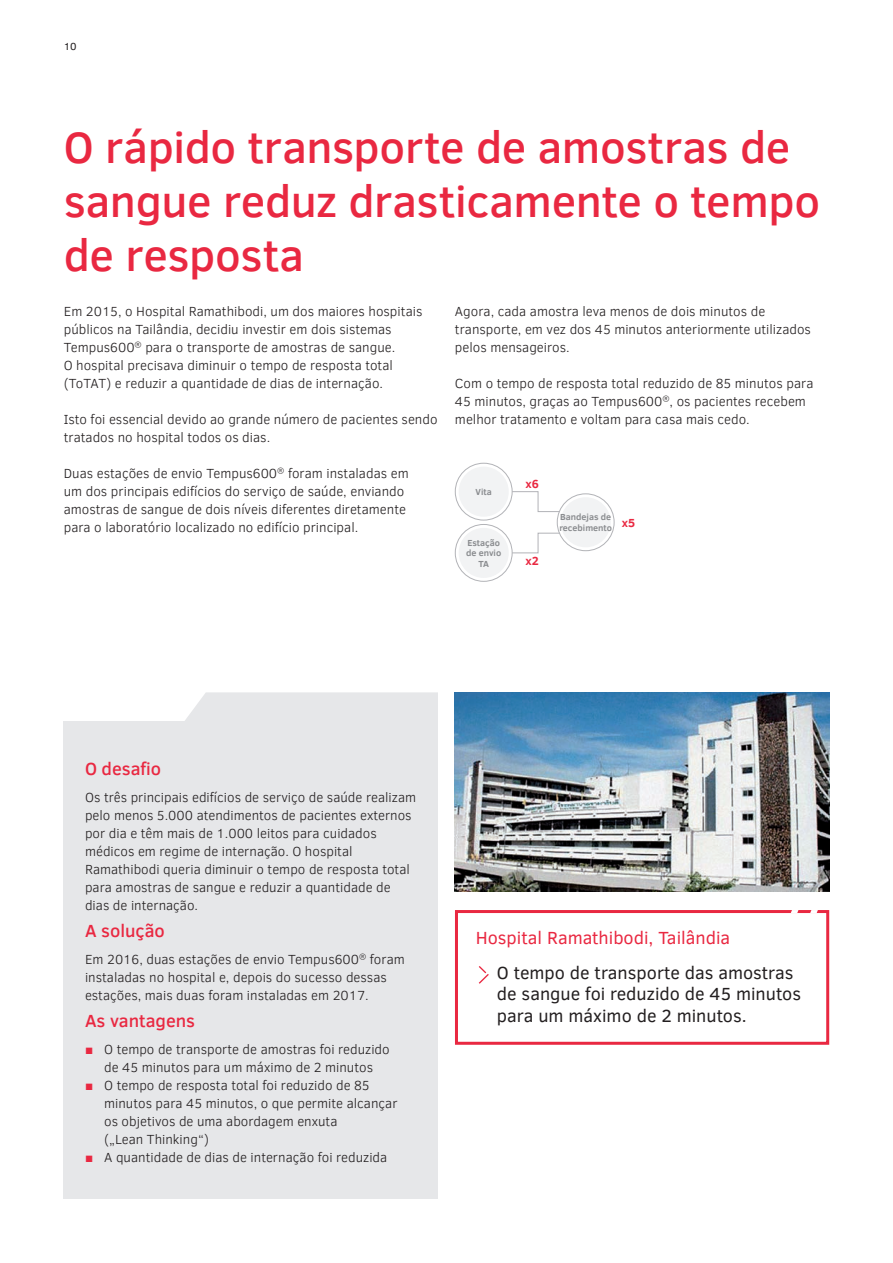
<style>
.page{position:relative;width:893px;height:1263px;background:#fff}
.page>*{position:absolute;margin:0;border:0;box-sizing:border-box;transform-origin:0 0}
.t1{font:500 45px/54px "Clear Sans";letter-spacing:-.01em;color:#e92841}
.t2{font:18px/21.6px "Clear Sans";color:#231f20}
.t3{font:18px "Clear Sans";color:#e92841}
.t4{font:500 18px "Clear Sans";color:#e92841}
.t5{font:300 13.5px/18px "Clear Sans";color:#231f20}
.t6{font:700 12px "Clear Sans";color:#e92841}
.t7{font:10.5px "Clear Sans";color:#231f20}
.t8{font:700 9px/10.5px "Clear Sans";color:#8a8c8f;text-align:center}
.s1{font-weight:400;color:#e92841}
</style>
<div class="page">
<svg style="left:504px;top:532px;width:66px;height:22px"></svg>
<svg style="left:504px;top:491px;width:66px;height:21px"></svg>
<svg style="left:455px;top:524px;width:57px;height:57px"></svg>
<div style="left:455px;top:524px;width:58px;height:58px;border:1px solid #b2b3b7;border-radius:50%"></div>
<svg style="left:455px;top:463px;width:57px;height:57px"></svg>
<div style="left:455px;top:463px;width:58px;height:58px;border:1px solid #b2b3b7;border-radius:50%"></div>
<svg style="left:557px;top:494px;width:57px;height:57px"></svg>
<div style="left:557px;top:493px;width:58px;height:58px;border:1px solid #b2b3b7;border-radius:50%"></div>
<div style="left:459px;top:467px;width:50px;height:50px;background:#f2f3f4;border-radius:50%"></div>
<div style="left:459px;top:528px;width:50px;height:50px;background:#f2f3f4;border-radius:50%"></div>
<div style="left:561px;top:497px;width:50px;height:50px;background:#f2f3f4;border-radius:50%"></div>
<div style="left:455px;top:910px;width:374px;height:135px;border:3px solid #e92841"></div>
<svg style="left:479px;top:966px;width:10px;height:18px"></svg>
<svg style="left:791px;top:910px;width:7px;height:3px"></svg>
<svg style="left:810px;top:910px;width:8px;height:3px"></svg>
<img style="left:455px;top:692px;width:374px;height:199px">
<svg style="left:185px;top:692px;width:253px;height:29px;background:#e7e8ea"></svg>
<div style="left:64px;top:721px;width:374px;height:478px;background:#e6e7e9"></div>
<p class="t7" style="left:64px;top:39px;width:14px">10</p>
<h1 class="t1" style="left:64px;top:119px;width:758px">O rápido transporte de amostras de sangue reduz drasticamente o tempo de resposta</h1>
<p class="t5" style="left:64px;top:302px;width:360px">Em 2015, o Hospital Ramathibodi, um dos maiores hospitais públicos na Tailândia, decidiu investir em dois sistemas Tempus600<sup>®</sup> para o transporte de amostras de sangue.<br>O hospital precisava diminuir o tempo de resposta total (ToTAT) e reduzir a quantidade de dias de internação.</p>
<p class="t5" style="left:64px;top:410px;width:375px">Isto foi essencial devido ao grande número de pacientes sendo tratados no hospital todos os dias.</p>
<p class="t5" style="left:64px;top:464px;width:346px">Duas estações de envio Tempus600<sup>®</sup> foram instaladas em um dos principais edifícios do serviço de saúde, enviando amostras de sangue de dois níveis diferentes diretamente para o laboratório localizado no edifício principal.</p>
<p class="t5" style="left:455px;top:302px;width:357px">Agora, cada amostra leva menos de dois minutos de transporte, em vez dos 45 minutos anteriormente utilizados pelos mensageiros.</p>
<p class="t5" style="left:455px;top:374px;width:360px">Com o tempo de resposta total reduzido de 85 minutos para<br>45 minutos, graças ao Tempus600<sup>®</sup>, os pacientes recebem melhor tratamento e voltam para casa mais cedo.</p>
<p class="t6" style="left:525px;top:475px;width:15px">x6</p>
<p class="t8" style="left:476px;top:486px;width:18px">Vita</p>
<p class="t8" style="left:559px;top:512px;width:54px;text-align:left">Bandejas de recebimento</p>
<p class="t6" style="left:622px;top:514px;width:15px">x5</p>
<p class="t8" style="left:466px;top:537px;width:37px">Estação de envio<br>TA</p>
<p class="t6" style="left:525px;top:552px;width:15px">x2</p>
<h2 class="t4" style="left:85px;top:756px;width:78px">O desafio</h2>
<p class="t5" style="left:85px;top:788px;width:333px">Os três principais edifícios de serviço de saúde realizam pelo menos 5.000 atendimentos de pacientes externos por dia e têm mais de 1.000 leitos para cuidados médicos em regime de internação. O hospital Ramathibodi queria diminuir o tempo de resposta total para amostras de sangue e reduzir a quantidade de dias de internação.</p>
<h2 class="t4" style="left:85px;top:918px;width:81px">A solução</h2>
<p class="t5" style="left:85px;top:950px;width:321px">Em 2016, duas estações de envio Tempus600<sup>®</sup> foram instaladas no hospital e, depois do sucesso dessas estações, mais duas foram instaladas em 2017.</p>
<h2 class="t4" style="left:85px;top:1008px;width:112px">As vantagens</h2>
<p class="t5" style="left:85px;top:1040px;width:306px;text-align:center"><span class="s1">■</span> O tempo de transporte de amostras foi reduzido de 45 minutos para um máximo de 2 minutos</p>
<p class="t5" style="left:104px;top:1076px;width:295px;text-indent:-19px"><span class="s1">■</span> O tempo de resposta total foi reduzido de 85 minutos para 45 minutos, o que permite alcançar os objetivos de uma abordagem enxuta<br>(„Lean Thinking“)</p>
<p class="t5" style="left:85px;top:1148px;width:304px"><span class="s1">■</span> A quantidade de dias de internação foi reduzida</p>
<h2 class="t3" style="left:476px;top:926px;width:256px">Hospital Ramathibodi, Tailândia</h2>
<h2 class="t2" style="left:497px;top:961px;width:306px">O tempo de transporte das amostras de sangue foi reduzido de 45 minutos para um máximo de 2 minutos.</h2>
</div>
